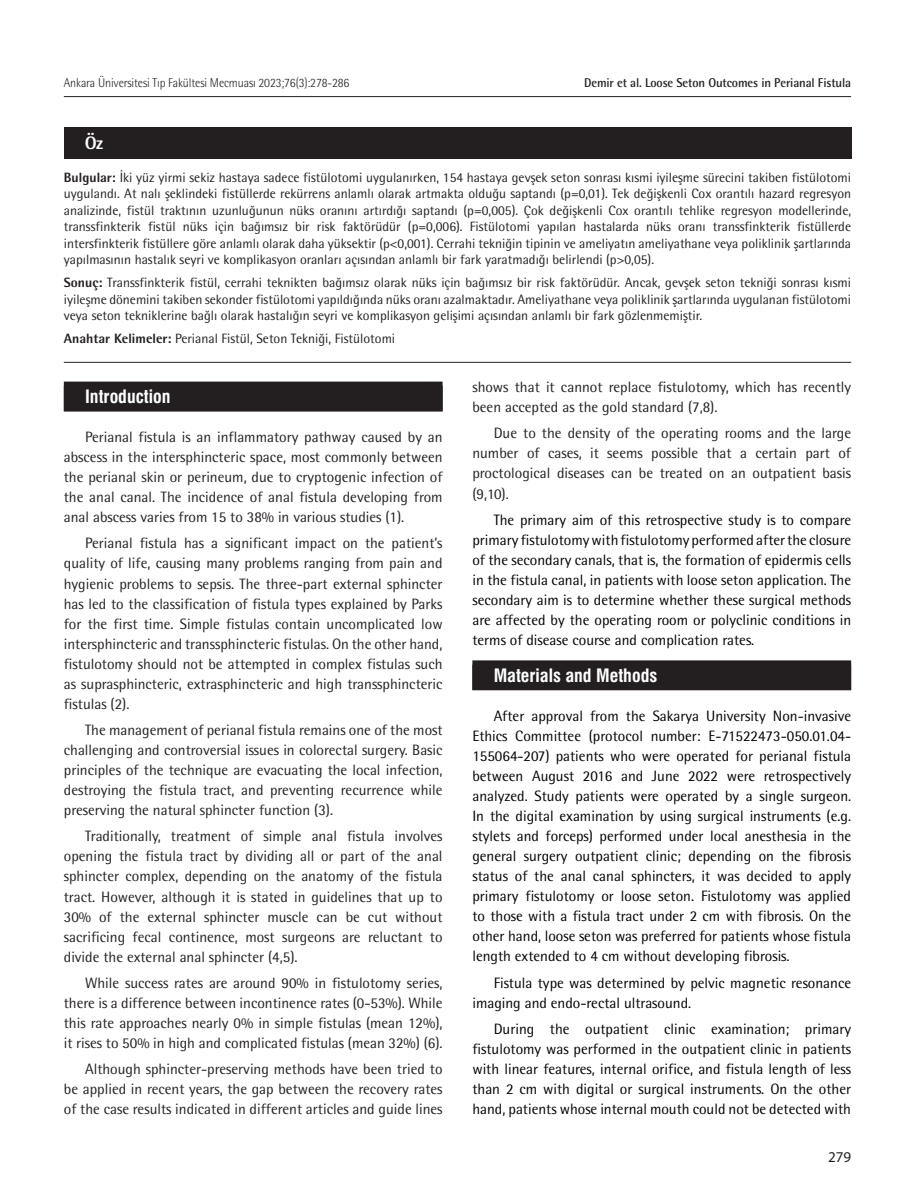
<style>
.page{position:relative;width:915px;height:1191px;background:#fff}
.page>*{position:absolute;margin:0;border:0;box-sizing:border-box;transform-origin:0 0}
.ANA_BASLIK{font:18px "Swiss Condensed Bold Tr";color:#fff}
.t1{font:800 18px "Rotis Semi Sans Std";color:#fff}
.YAZI{font:15px/20px "Rotis Semi Sans Std";color:#231f20;text-align:justify}
.YAZI-2{font:15px/20.1px "Rotis Semi Sans Std";color:#000;text-align:justify}
.t2{font:15px "Myriad Pro";color:#231f20}
.OZET{font:13.5px/16.5px "Rotis Semi Sans Std";color:#231f20;text-align:justify}
.t3{font:300 12.75px "Rotis Semi Sans Std";letter-spacing:-.01em;color:#231f20;scale:.95 1}
.t4{font:700 12.75px "Rotis Semi Sans Std";letter-spacing:-.01em;color:#231f20}
.s1{font-weight:800}
</style>
<div class="page">
<hr style="left:64px;top:96px;width:786px;height:1px;background:#231f20">
<div style="left:64px;top:381px;width:378px;height:30px;background:#231f20"></div>
<div style="left:472px;top:660px;width:378px;height:30px;background:#231f20"></div>
<hr style="left:64px;top:362px;width:786px;height:1px;background:#231f20">
<div style="left:64px;top:128px;width:786px;height:31px;background:#231f20"></div>
<p class="t3" style="left:64px;top:75px;width:302px">Ankara Üniversitesi Tıp Fakültesi Mecmuası 2023;76(3):278-286</p>
<p class="t4" style="left:584px;top:75px;width:268px">Demir et al. Loose Seton Outcomes in Perianal Fistula</p>
<p class="t1" style="left:85px;top:132px;width:20px">Öz</p>
<p class="OZET" style="left:64px;top:169px;width:788px"><span class="s1">Bulgular:</span> İki yüz yirmi sekiz hastaya sadece fistülotomi uygulanırken, 154 hastaya gevşek seton sonrası kısmi iyileşme sürecini takiben fistülotomi uygulandı. At nalı şeklindeki fistüllerde rekürrens anlamlı olarak artmakta olduğu saptandı (p=0,01). Tek değişkenli Cox orantılı hazard regresyon analizinde, fistül traktının uzunluğunun nüks oranını artırdığı saptandı (p=0,005). Çok değişkenli Cox orantılı tehlike regresyon modellerinde, transsfinkterik fistül nüks için bağımsız bir risk faktörüdür (p=0,006). Fistülotomi yapılan hastalarda nüks oranı transsfinkterik fistüllerde intersfinkterik fistüllere göre anlamlı olarak daha yüksektir (p&lt;0,001). Cerrahi tekniğin tipinin ve ameliyatın ameliyathane veya poliklinik şartlarında yapılmasının hastalık seyri ve komplikasyon oranları açısından anlamlı bir fark yaratmadığı belirlendi (p&gt;0,05).</p>
<p class="OZET" style="left:64px;top:274px;width:788px"><span class="s1">Sonuç:</span> Transsfinkterik fistül, cerrahi teknikten bağımsız olarak nüks için bağımsız bir risk faktörüdür. Ancak, gevşek seton tekniği sonrası kısmi iyileşme dönemini takiben sekonder fistülotomi yapıldığında nüks oranı azalmaktadır. Ameliyathane veya poliklinik şartlarında uygulanan fistülotomi veya seton tekniklerine bağlı olarak hastalığın seyri ve komplikasyon gelişimi açısından anlamlı bir fark gözlenmemiştir.</p>
<p class="OZET" style="left:64px;top:330px;width:333px"><span class="s1">Anahtar Kelimeler:</span> Perianal Fistül, Seton Tekniği, Fistülotomi</p>
<p class="ANA_BASLIK" style="left:85px;top:386px;width:87px">Introduction</p>
<p class="YAZI" style="left:64px;top:427px;width:380px;text-indent:21px">Perianal fistula is an inflammatory pathway caused by an abscess in the intersphincteric space, most commonly between the perianal skin or perineum, due to cryptogenic infection of the anal canal. The incidence of anal fistula developing from anal abscess varies from 15 to 38% in various studies (1).</p>
<p class="YAZI" style="left:64px;top:533px;width:380px;text-indent:21px">Perianal fistula has a significant impact on the patient’s quality of life, causing many problems ranging from pain and hygienic problems to sepsis. The three-part external sphincter has led to the classification of fistula types explained by Parks for the first time. Simple fistulas contain uncomplicated low intersphincteric and transsphincteric fistulas. On the other hand, fistulotomy should not be attempted in complex fistulas such as suprasphincteric, extrasphincteric and high transsphincteric fistulas (2).</p>
<p class="YAZI" style="left:64px;top:720px;width:380px;text-indent:21px">The management of perianal fistula remains one of the most challenging and controversial issues in colorectal surgery. Basic principles of the technique are evacuating the local infection, destroying the fistula tract, and preventing recurrence while preserving the natural sphincter function (3).</p>
<p class="YAZI" style="left:64px;top:826px;width:380px;text-indent:21px">Traditionally, treatment of simple anal fistula involves opening the fistula tract by dividing all or part of the anal sphincter complex, depending on the anatomy of the fistula tract. However, although it is stated in guidelines that up to 30% of the external sphincter muscle can be cut without sacrificing fecal continence, most surgeons are reluctant to divide the external anal sphincter (4,5).</p>
<p class="YAZI" style="left:64px;top:972px;width:380px;text-indent:21px">While success rates are around 90% in fistulotomy series, there is a difference between incontinence rates (0-53%). While this rate approaches nearly 0% in simple fistulas (mean 12%), it rises to 50% in high and complicated fistulas (mean 32%) (6).</p>
<p class="YAZI" style="left:64px;top:1059px;width:380px;text-indent:21px">Although sphincter-preserving methods have been tried to be applied in recent years, the gap between the recovery rates of the case results indicated in different articles and guide lines</p>
<p class="YAZI" style="left:472px;top:377px;width:380px">shows that it cannot replace fistulotomy, which has recently been accepted as the gold standard (7,8).</p>
<p class="YAZI" style="left:472px;top:423px;width:380px;text-indent:21px">Due to the density of the operating rooms and the large number of cases, it seems possible that a certain part of proctological diseases can be treated on an outpatient basis (9,10).</p>
<p class="YAZI-2" style="left:472px;top:510px;width:380px;text-indent:21px">The primary aim of this retrospective study is to compare primary fistulotomy with fistulotomy performed after the closure of the secondary canals, that is, the formation of epidermis cells in the fistula canal, in patients with loose seton application. The secondary aim is to determine whether these surgical methods are affected by the operating room or polyclinic conditions in terms of disease course and complication rates.</p>
<p class="ANA_BASLIK" style="left:493px;top:664px;width:165px">Materials and Methods</p>
<p class="YAZI-2" style="left:472px;top:705px;width:380px;text-indent:21px">After approval from the Sakarya University Non-invasive Ethics Committee (protocol number: E-71522473-050.01.04- 155064-207) patients who were operated for perianal fistula between August 2016 and June 2022 were retrospectively analyzed. Study patients were operated by a single surgeon.<br>In the digital examination by using surgical instruments (e.g. stylets and forceps) performed under local anesthesia in the general surgery outpatient clinic; depending on the fibrosis status of the anal canal sphincters, it was decided to apply primary fistulotomy or loose seton. Fistulotomy was applied to those with a fistula tract under 2 cm with fibrosis. On the other hand, loose seton was preferred for patients whose fistula length extended to 4 cm without developing fibrosis.</p>
<p class="YAZI-2" style="left:472px;top:972px;width:380px;text-indent:21px">Fistula type was determined by pelvic magnetic resonance imaging and endo-rectal ultrasound.</p>
<p class="YAZI-2" style="left:472px;top:1019px;width:380px;text-indent:21px">During the outpatient clinic examination; primary fistulotomy was performed in the outpatient clinic in patients with linear features, internal orifice, and fistula length of less than 2 cm with digital or surgical instruments. On the other hand, patients whose internal mouth could not be detected with</p>
<p class="t2" style="left:827px;top:1147px;width:25px">279</p>
</div>
